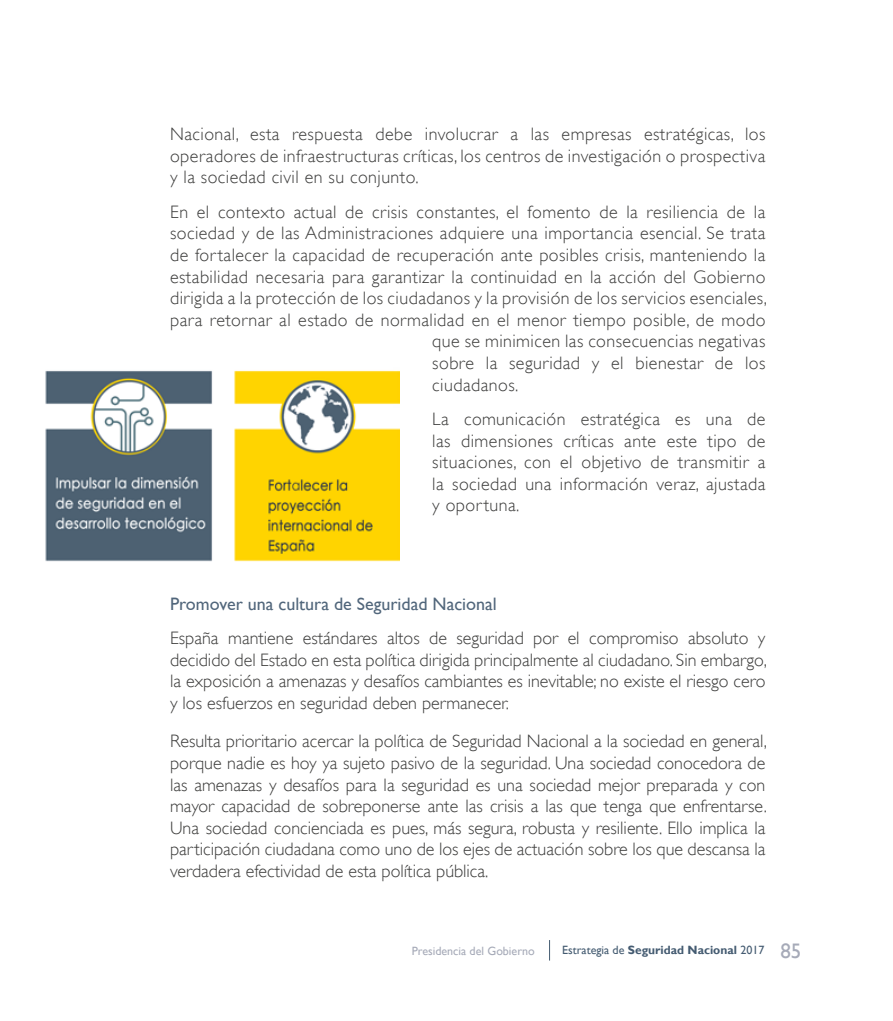
<style>
.page{position:relative;width:893px;height:1021px;background:#fff}
.page>*{position:absolute;margin:0;border:0;box-sizing:border-box;transform-origin:0 0}
.t1{font:300 18px/21.6px "Gill Sans";letter-spacing:.025em;color:#3c3c3b;text-align:justify}
.t2{font:18px "Gill Sans";color:#51667b}
.t3{font:700 12px "Gill Sans";color:#445b71}
.t4{font:12px "Gill Sans";color:#a6aab8}
.s1{font-weight:400}
.s2{font-weight:400;font-size:21px;color:#a6aab8}
</style>
<div class="page">
<img style="left:45px;top:370px;width:354px;height:192px">
<svg style="left:549px;top:940px;width:1px;height:20px"></svg>
<p class="t1" style="left:170px;top:123px;width:597px">Nacional, esta respuesta debe involucrar a las empresas estratégicas, los operadores de infraestructuras críticas, los centros de investigación o prospectiva y la sociedad civil en su conjunto.</p>
<p class="t1" style="left:170px;top:201px;width:597px">En el contexto actual de crisis constantes, el fomento de la resiliencia de la</p>
<p class="t1" style="left:170px;top:222px;width:597px">sociedad y de las Administraciones adquiere una importancia esencial. Se trata</p>
<p class="t1" style="left:170px;top:244px;width:597px">de fortalecer la capacidad de recuperación ante posibles crisis, manteniendo la</p>
<p class="t1" style="left:170px;top:265px;width:597px">estabilidad necesaria para garantizar la continuidad en la acción del Gobierno</p>
<p class="t1" style="left:170px;top:287px;width:598px">dirigida a la protección de los ciudadanos y la provisión de los servicios esenciales,</p>
<p class="t1" style="left:170px;top:309px;width:597px">para retornar al estado de normalidad en el menor tiempo posible, de modo</p>
<p class="t1" style="left:432px;top:330px;width:335px">que se minimicen las consecuencias negativas</p>
<p class="t1" style="left:432px;top:352px;width:335px">sobre la seguridad y el bienestar de los</p>
<p class="t1" style="left:432px;top:373px;width:88px">ciudadanos.</p>
<p class="t1" style="left:432px;top:408px;width:335px">La comunicación estratégica es una de las dimensiones críticas ante este tipo de situaciones, con el objetivo de transmitir a la sociedad una información veraz, ajustada y oportuna.</p>
<p class="t2" style="left:170px;top:593px;width:328px">Promover una cultura de Seguridad Nacional</p>
<p class="t1" style="left:170px;top:627px;width:598px">España mantiene estándares altos de seguridad por el compromiso absoluto y decidido del Estado en esta política dirigida principalmente al ciudadano. Sin embargo, la exposición a amenazas y desafíos cambiantes es inevitable; no existe el riesgo cero y los esfuerzos en seguridad deben permanecer.</p>
<p class="t1" style="left:170px;top:730px;width:598px">Resulta prioritario acercar la política de Seguridad Nacional a la sociedad en general, porque nadie es hoy ya sujeto pasivo de la seguridad. Una sociedad conocedora de las amenazas y desafíos para la seguridad es una sociedad mejor preparada y con mayor capacidad de sobreponerse ante las crisis a las que tenga que enfrentarse.<br>Una sociedad concienciada es pues, más segura, robusta y resiliente. Ello implica la participación ciudadana como uno de los ejes de actuación sobre los que descansa la verdadera efectividad de esta política pública.</p>
<p class="t4" style="left:412px;top:943px;width:124px">Presidencia del Gobierno</p>
<p class="t3" style="left:562px;top:943px;width:241px"><span class="s1">Estrategia de</span> Seguridad Nacional <span class="s1">2017</span> <span class="s2">85</span></p>
</div>
